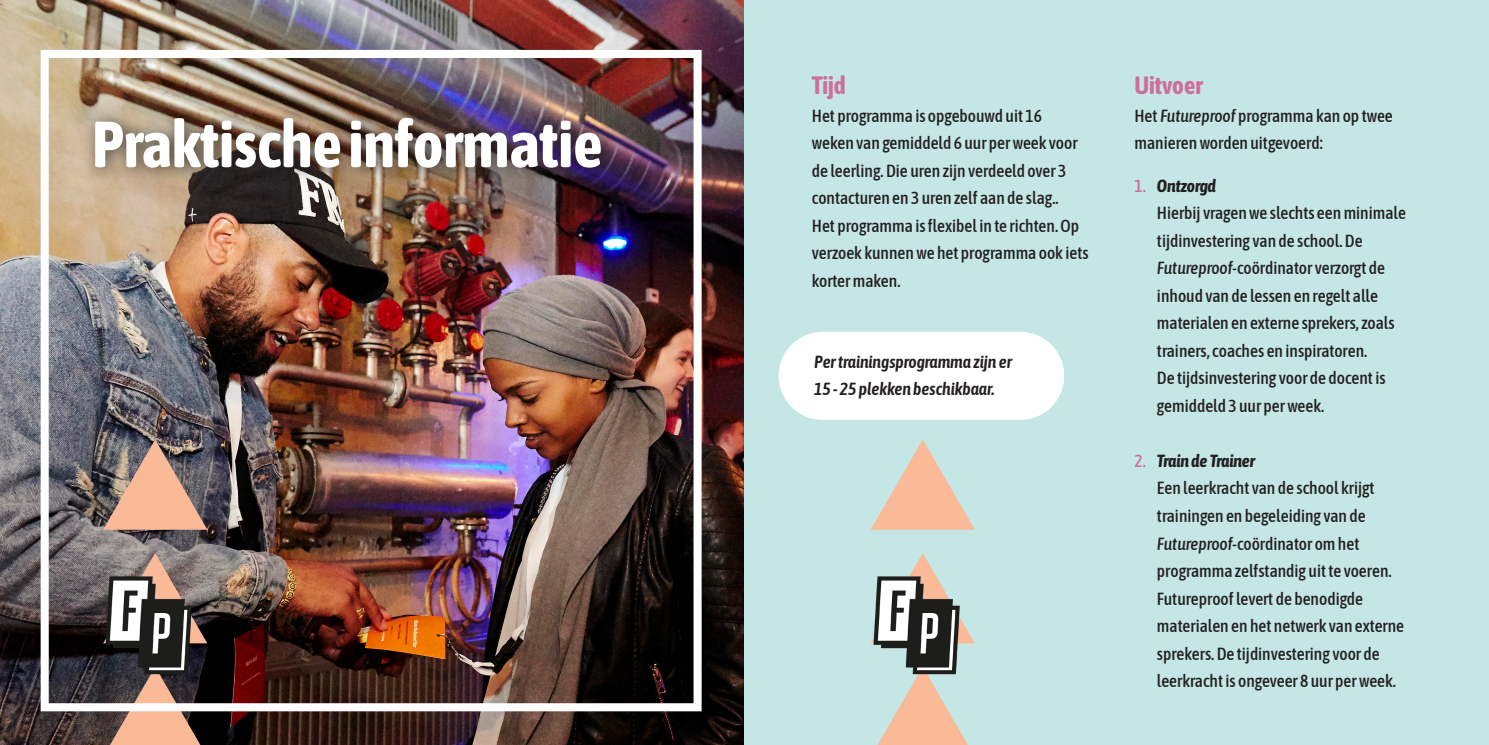
<style>
.page{position:relative;width:1489px;height:745px;background:#fff}
.page>*{position:absolute;margin:0;border:0;box-sizing:border-box;transform-origin:0 0}
.t1{font:700 64.88px "Asap Condensed";color:#fff}
.t2{font:700 25px "Asap Condensed";color:#ce6f97}
.t3{font:500 17.5px/27.5px "Asap Condensed";color:#231f20}
.t4{font:italic 600 17.5px "Asap Condensed";color:#231f20}
.s1{font-style:italic}
.s2{color:#ce6f97}
.s3{font-weight:700;font-style:italic}
</style>
<div class="page">
<img style="left:0;top:0;width:744px;height:744px">
<svg style="left:103px;top:439px;width:104px;height:90px;background:#b08d7d"></svg>
<svg style="left:110px;top:699px;width:90px;height:45px;background:#ca9980"></svg>
<div style="left:41px;top:50px;width:660px;height:660px;border:8px solid #fff"></div>
<div style="left:82px;top:105px;width:536px;height:80px;background:#231f20;opacity:.75"></div>
<img style="left:73px;top:549px;width:149px;height:150px">
<div style="left:744px;top:0;width:744px;height:744px;background:#c4e6e5"></div>
<div style="left:778px;top:331px;width:286px;height:88px;background:#fff;border-radius:44px"></div>
<svg style="left:871px;top:439px;width:103px;height:90px"></svg>
<svg style="left:878px;top:699px;width:89px;height:45px"></svg>
<img style="left:871px;top:553px;width:104px;height:146px">
<p class="t1" style="left:92px;top:98px;width:512px">Praktische informatie</p>
<p class="t2" style="left:811px;top:67px;width:35px">Tijd</p>
<p class="t3" style="left:811px;top:100px;width:267px">Het programma is opgebouwd uit 16 weken van gemiddeld 6 uur per week voor de leerling. Die uren zijn verdeeld over 3 contacturen en 3 uren zelf aan de slag..</p>
<p class="t3" style="left:811px;top:210px;width:278px">Het programma is flexibel in te richten. Op verzoek kunnen we het programma ook iets korter maken.</p>
<p class="t4" style="left:814px;top:349px;width:199px">Per trainingsprogramma zijn er</p>
<p class="t4" style="left:814px;top:376px;width:182px">15 - 25 plekken beschikbaar.</p>
<p class="t2" style="left:1134px;top:67px;width:70px">Uitvoer</p>
<p class="t3" style="left:1134px;top:100px;width:260px">Het <span class="s1">Futureproof</span> programma kan op twee manieren worden uitgevoerd:</p>
<p class="t3" style="left:1156px;top:170px;width:250px;text-indent:-22px"><span class="s2">1.</span> <span class="s3">Ontzorgd<br></span>Hierbij vragen we slechts een minimale tijdinvestering van de school. De<br><span class="s1">Futureproof</span>-coördinator verzorgt de inhoud van de lessen en regelt alle materialen en externe sprekers, zoals trainers, coaches en inspiratoren.<br>De tijdsinvestering voor de docent is gemiddeld 3 uur per week.</p>
<p class="t3" style="left:1156px;top:445px;width:249px;text-indent:-22px"><span class="s2">2.</span> <span class="s3">Train de Trainer<br></span>Een leerkracht van de school krijgt trainingen en begeleiding van de <span class="s1">Futureproof-</span>coördinator om het programma zelfstandig uit te voeren.<br>Futureproof levert de benodigde materialen en het netwerk van externe sprekers. De tijdinvestering voor de leerkracht is ongeveer 8 uur per week.</p>
</div>
